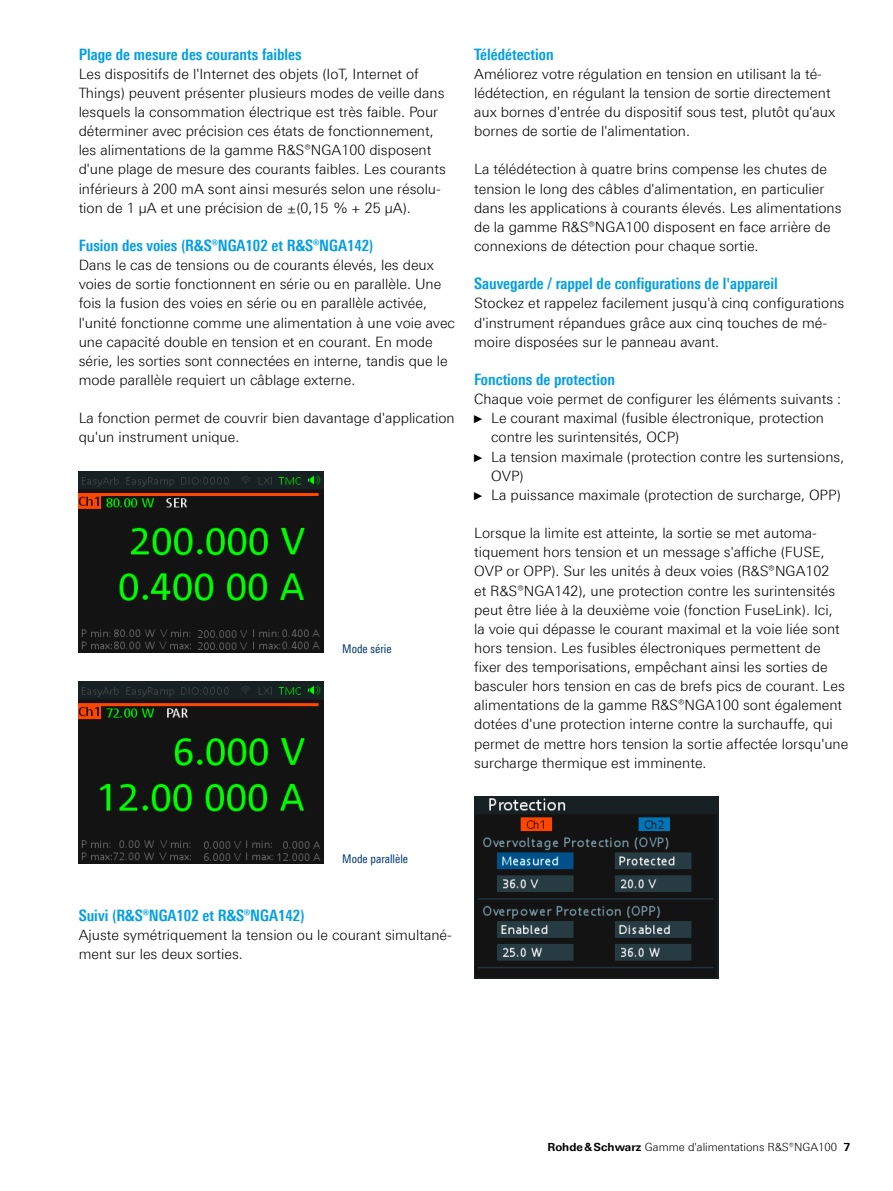
<style>
.page{position:relative;width:893px;height:1191px;background:#fff}
.page>*{position:absolute;margin:0;border:0;box-sizing:border-box;transform-origin:0 0}
.Absatzfett_cyan{font:700 15.75px "Linotype Univers 620 Cn";color:#009ee3}
.Haupttext_ohne_Absta{font:300 14.25px/19.2px "Linotype Univers 330";color:#000}
.Haupttext{font:300 14.25px/19.2px "Linotype Univers 330";color:#000}
.Bildunterschrift{font:12px "Linotype Univers 420 Cn";color:#003872}
.t1{font:300 11.25px "Linotype Univers 330";color:#000}
.s1{font-family:"Arial Narrow";font-weight:400;font-size:11.4px}
.s2{font-family:"Linotype Univers 630";font-weight:700}
</style>
<div class="page">
<img style="left:474px;top:796px;width:245px;height:182px">
<img style="left:79px;top:471px;width:244px;height:182px">
<img style="left:79px;top:681px;width:244px;height:182px">
<p class="Absatzfett_cyan" style="left:79px;top:45px;width:224px">Plage de mesure des courants faibles</p>
<p class="Haupttext_ohne_Absta" style="left:79px;top:64px;width:369px">Les dispositifs de l'Internet des objets (IoT, Internet of Things) peuvent présenter plusieurs modes de veille dans lesquels la consommation électrique est très faible. Pour déterminer avec précision ces états de fonctionnement, les alimentations de la gamme R&amp;S®NGA100 disposent d'une plage de mesure des courants faibles. Les courants inférieurs à 200 mA sont ainsi mesurés selon une résolu&shy;tion de 1 µA et une précision de ±(0,15 % + 25 µA).</p>
<p class="Absatzfett_cyan" style="left:79px;top:236px;width:296px">Fusion des voies (R&amp;S®NGA102 et R&amp;S®NGA142)</p>
<p class="Haupttext_ohne_Absta" style="left:79px;top:255px;width:378px">Dans le cas de tensions ou de courants élevés, les deux voies de sortie fonctionnent en série ou en parallèle. Une fois la fusion des voies en série ou en parallèle activée, l'unité fonctionne comme une alimentation à une voie avec une capacité double en tension et en courant. En mode série, les sorties sont connectées en interne, tandis que le mode parallèle requiert un câblage externe.</p>
<p class="Haupttext" style="left:79px;top:408px;width:378px">La fonction permet de couvrir bien davantage d'application qu'un instrument unique.</p>
<p class="Bildunterschrift" style="left:342px;top:641px;width:51px">Mode série</p>
<p class="Absatzfett_cyan" style="left:474px;top:45px;width:81px">Télédétection</p>
<p class="Haupttext_ohne_Absta" style="left:474px;top:64px;width:363px">Améliorez votre régulation en tension en utilisant la té&shy;lédétection, en régulant la tension de sortie directement aux bornes d'entrée du dispositif sous test, plutôt qu'aux bornes de sortie de l'alimentation.</p>
<p class="Haupttext" style="left:474px;top:160px;width:369px">La télédétection à quatre brins compense les chutes de tension le long des câbles d'alimentation, en particulier dans les applications à courants élevés. Les alimentations de la gamme R&amp;S®NGA100 disposent en face arrière de connexions de détection pour chaque sortie.</p>
<p class="Absatzfett_cyan" style="left:474px;top:274px;width:305px">Sauvegarde / rappel de configurations de l'appareil</p>
<p class="Haupttext_ohne_Absta" style="left:474px;top:293px;width:372px">Stockez et rappelez facilement jusqu'à cinq configurations d'instrument répandues grâce aux cinq touches de mé&shy;moire disposées sur le panneau avant.</p>
<p class="Absatzfett_cyan" style="left:474px;top:370px;width:142px">Fonctions de protection</p>
<p class="Haupttext_ohne_Absta" style="left:474px;top:389px;width:369px">Chaque voie permet de configurer les éléments suivants :</p>
<p class="Haupttext" style="left:491px;top:408px;width:334px;text-indent:-17px"><span class="s1">►</span> Le courant maximal (fusible électronique, protection contre les surintensités, OCP)</p>
<p class="Haupttext" style="left:491px;top:447px;width:355px;text-indent:-17px"><span class="s1">►</span> La tension maximale (protection contre les surtensions,<br>OVP)</p>
<p class="Haupttext" style="left:474px;top:485px;width:368px"><span class="s1">►</span> La puissance maximale (protection de surcharge, OPP)</p>
<p class="Haupttext" style="left:474px;top:523px;width:376px">Lorsque la limite est atteinte, la sortie se met automa&shy;tiquement hors tension et un message s'affiche (FUSE, OVP or OPP). Sur les unités à deux voies (R&amp;S®NGA102<br>et R&amp;S®NGA142), une protection contre les surintensités peut être liée à la deuxième voie (fonction FuseLink). Ici,<br>la voie qui dépasse le courant maximal et la voie liée sont hors tension. Les fusibles électroniques permettent de fixer des temporisations, empêchant ainsi les sorties de basculer hors tension en cas de brefs pics de courant. Les alimentations de la gamme R&amp;S®NGA100 sont également dotées d'une protection interne contre la surchauffe, qui permet de mettre hors tension la sortie affectée lorsqu'une surcharge thermique est imminente.</p>
<p class="Bildunterschrift" style="left:342px;top:852px;width:67px">Mode parallèle</p>
<p class="Absatzfett_cyan" style="left:79px;top:906px;width:227px">Suivi (R&amp;S®NGA102 et R&amp;S®NGA142)</p>
<p class="Haupttext_ohne_Absta" style="left:79px;top:925px;width:375px">Ajuste symétriquement la tension ou le courant simultané&shy;ment sur les deux sorties.</p>
<p class="t1" style="left:547px;top:1140px;width:305px"><span class="s2">Rohde&amp;Schwarz</span> Gamme d'alimentations R&amp;S®NGA100 <span class="s2">7</span></p>
</div>
